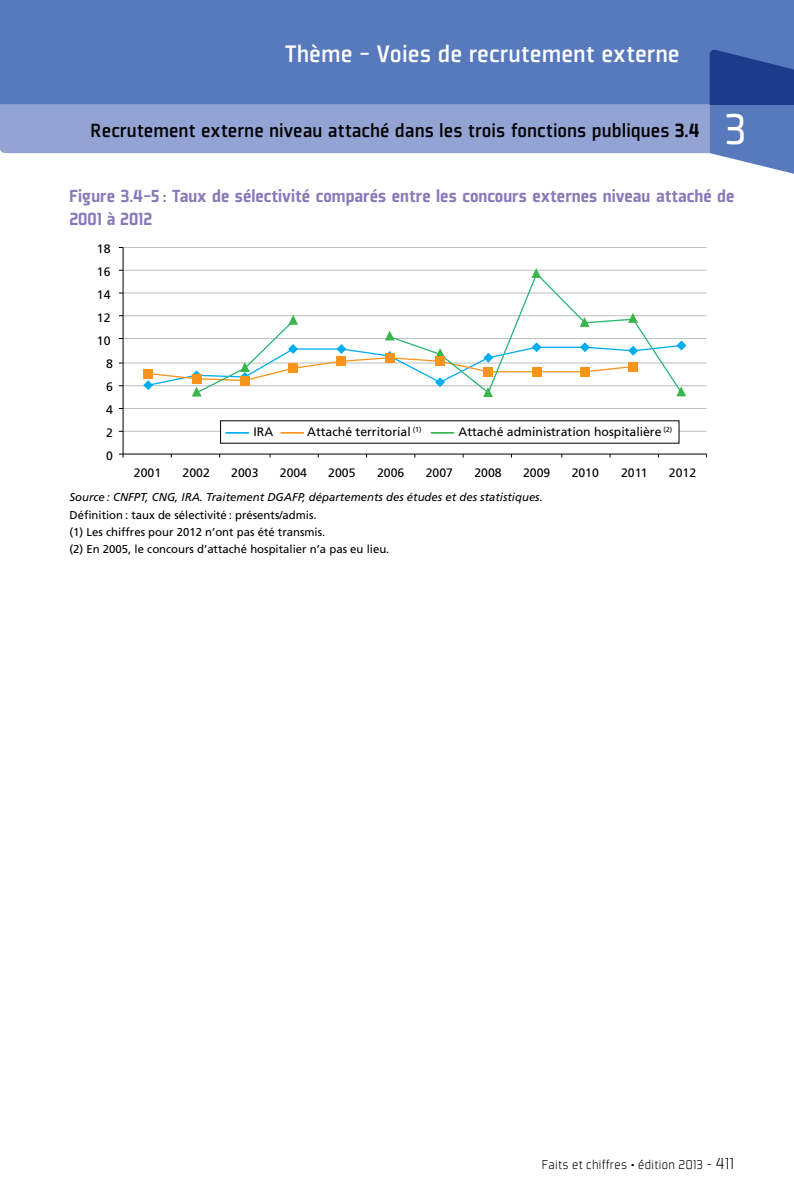
<style>
.page{position:relative;width:794px;height:1191px;background:#fff}
.page>*{position:absolute;margin:0;border:0;box-sizing:border-box;transform-origin:0 0}
.t1{font:47.25px "Plexes";color:#fff}
.t2{font:500 26.25px "Plexes";color:#fff}
.t3{font:500 21px "Plexes";color:#000}
.t4{font:900 19.25px/23.1px "Plexes";color:#897ab9}
.t5{font:300 14px "Plexes";letter-spacing:-.02em;color:#000}
.t6{font:12.25px "Frutiger";color:#000}
.t7{font:11.38px/17.3px "Frutiger";color:#000}
.t8{font:italic 11.38px "Frutiger LT Std";color:#000}
.s1{font-weight:900}
.s2{font-size:17.5px}
</style>
<div class="page">
<div style="left:0;top:0;width:794px;height:104px;background:#587abc"></div>
<svg style="left:0;top:50px;width:794px;height:124px"></svg>
<hr style="left:123px;top:431px;width:583px;height:1px;background:#bcbec0">
<hr style="left:123px;top:408px;width:583px;height:1px;background:#bcbec0">
<hr style="left:123px;top:385px;width:583px;height:1px;background:#bcbec0">
<hr style="left:123px;top:363px;width:583px;height:1px;background:#bcbec0">
<hr style="left:123px;top:338px;width:583px;height:1px;background:#bcbec0">
<hr style="left:123px;top:315px;width:583px;height:1px;background:#bcbec0">
<hr style="left:123px;top:293px;width:583px;height:1px;background:#bcbec0">
<hr style="left:123px;top:270px;width:583px;height:1px;background:#bcbec0">
<hr style="left:123px;top:247px;width:583px;height:1px;background:#bcbec0">
<hr style="left:123px;top:247px;width:1px;height:207px;background:#000">
<hr style="left:123px;top:453px;width:583px;height:1px;background:#000">
<svg style="left:195px;top:277px;width:488px;height:36px"></svg>
<svg style="left:531px;top:268px;width:10px;height:10px"></svg>
<svg style="left:143px;top:313px;width:543px;height:84px"></svg>
<div style="left:628px;top:361px;width:10px;height:10px;background:#f7941e"></div>
<div style="left:580px;top:367px;width:10px;height:10px;background:#f7941e"></div>
<div style="left:531px;top:367px;width:10px;height:10px;background:#f7941e"></div>
<div style="left:483px;top:367px;width:10px;height:10px;background:#f7941e"></div>
<div style="left:435px;top:356px;width:10px;height:10px;background:#f7941e"></div>
<div style="left:385px;top:353px;width:9px;height:10px;background:#f7941e"></div>
<div style="left:336px;top:356px;width:10px;height:10px;background:#f7941e"></div>
<div style="left:288px;top:363px;width:10px;height:10px;background:#f7941e"></div>
<div style="left:240px;top:375px;width:10px;height:10px;background:#f7941e"></div>
<div style="left:192px;top:374px;width:9px;height:10px;background:#f7941e"></div>
<div style="left:143px;top:368px;width:10px;height:10px;background:#f7941e"></div>
<div style="left:220px;top:420px;width:459px;height:23px;background:#fff"></div>
<hr style="left:226px;top:432px;width:22px;height:2px;background:#00aeef">
<hr style="left:281px;top:432px;width:22px;height:2px;background:#f7941e">
<hr style="left:431px;top:432px;width:22px;height:2px;background:#39b54a">
<h2 class="t2" style="left:285px;top:40px;width:396px">Thème - Voies de recrutement externe</h2>
<h3 class="t3" style="left:90px;top:119px;width:610px">Recrutement externe niveau attaché dans les trois fonctions publiques <span class="s1">3.4</span></h3>
<h1 class="t1" style="left:724px;top:104px;width:24px">3</h1>
<h3 class="t4" style="left:69px;top:184px;width:666px">Figure 3.4-5 : Taux de sélectivité comparés entre les concours externes niveau attaché de<br>2001 à 2012</h3>
<p class="t6" style="left:97px;top:242px;width:15px">18</p>
<p class="t6" style="left:97px;top:264px;width:15px">16</p>
<p class="t6" style="left:97px;top:287px;width:15px">14</p>
<p class="t6" style="left:97px;top:310px;width:15px">12</p>
<p class="t6" style="left:97px;top:333px;width:15px">10</p>
<p class="t6" style="left:106px;top:356px;width:8px">8</p>
<p class="t6" style="left:106px;top:379px;width:8px">6</p>
<p class="t6" style="left:106px;top:402px;width:8px">4</p>
<p class="t6" style="left:106px;top:425px;width:8px">2</p>
<p class="t6" style="left:106px;top:448px;width:8px">0</p>
<p class="t6" style="left:253px;top:425px;width:21px">IRA</p>
<p class="t6" style="left:307px;top:425px;width:116px">Attaché territorial <sup>(1)</sup></p>
<p class="t6" style="left:458px;top:425px;width:215px">Attaché administration hospitalière <sup>(2)</sup></p>
<p class="t6" style="left:134px;top:465px;width:29px">2001</p>
<p class="t6" style="left:183px;top:465px;width:29px">2002</p>
<p class="t6" style="left:231px;top:465px;width:29px">2003</p>
<p class="t6" style="left:280px;top:465px;width:29px">2004</p>
<p class="t6" style="left:328px;top:465px;width:29px">2005</p>
<p class="t6" style="left:377px;top:465px;width:29px">2006</p>
<p class="t6" style="left:426px;top:465px;width:29px">2007</p>
<p class="t6" style="left:474px;top:465px;width:29px">2008</p>
<p class="t6" style="left:523px;top:465px;width:29px">2009</p>
<p class="t6" style="left:571px;top:465px;width:29px">2010</p>
<p class="t6" style="left:621px;top:465px;width:28px">2011</p>
<p class="t6" style="left:669px;top:465px;width:29px">2012</p>
<p class="t8" style="left:69px;top:490px;width:475px">Source : CNFPT, CNG, IRA. Traitement DGAFP, départements des études et des statistiques.</p>
<p class="t7" style="left:69px;top:506px;width:321px">Définition : taux de sélectivité : présents/admis.<br>(1) Les chiffres pour 2012 n’ont pas été transmis.<br>(2) En 2005, le concours d’attaché hospitalier n’a pas eu lieu.</p>
<p class="t5" style="left:541px;top:1157px;width:194px">Faits et chiffres • édition 2013 - <span class="s2">411</span></p>
</div>
